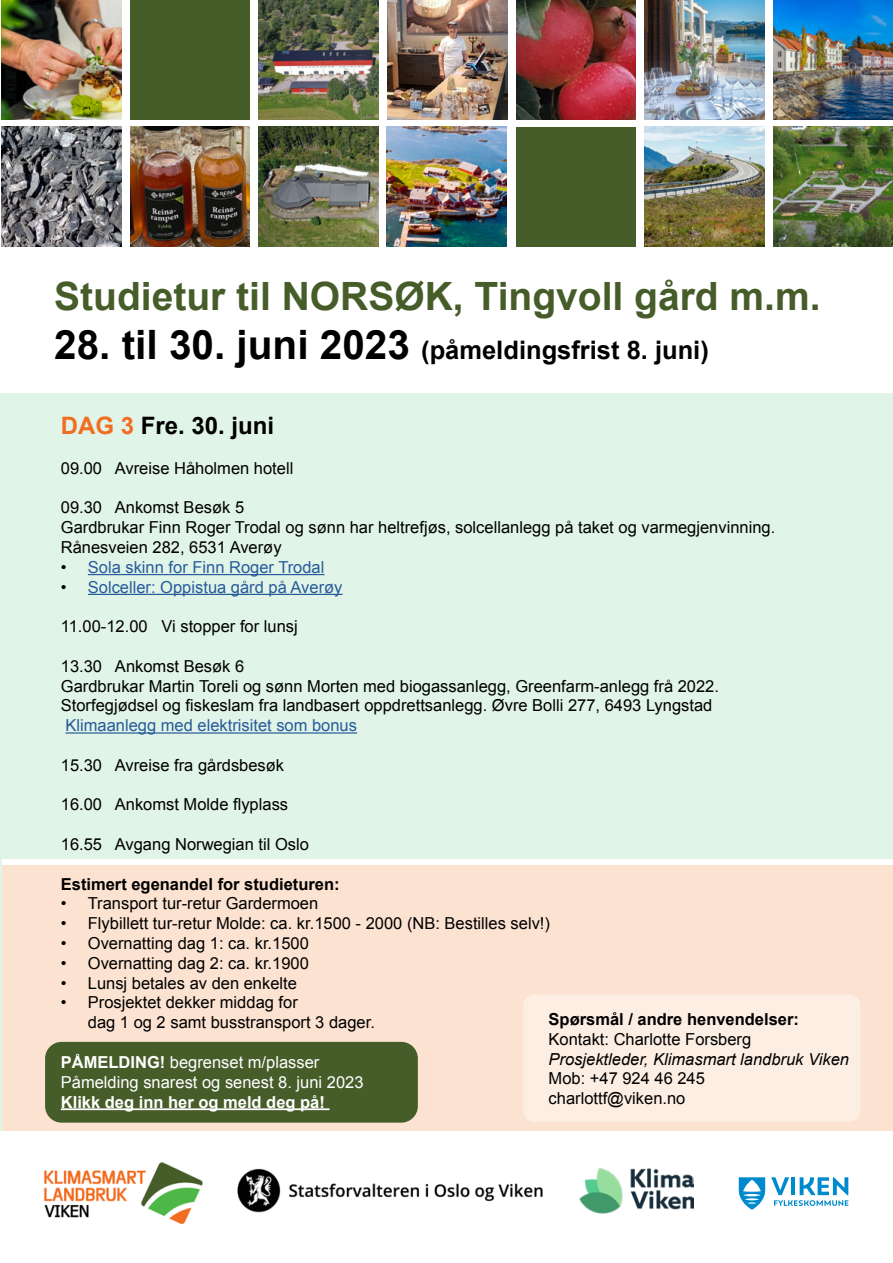
<style>
.page{position:relative;width:893px;height:1263px;background:#fff}
.page>*{position:absolute;margin:0;border:0;box-sizing:border-box;transform-origin:0 0}
.t1{font:700 39px "Arial";color:#465d2a}
.t2{font:700 25.5px "Arial";color:#000}
.t3{font:700 24px "Arial";color:#000}
.t4{font:16.5px/19.8px "Arial";color:#000}
.t5{font:16.5px "Arial";color:#275b9b}
.t6{font:16.5px/19.8px "Arial";color:#fff}
.t7{font:700 16.5px "Arial";color:#000}
.t8{font:italic 16.5px "Arial";color:#000}
.t9{font:700 16.5px "Arial";color:#fff}
.s1{font-size:40.5px}
.s2{color:#f36d21}
.s3{color:#000}
.s4{font-weight:700}
</style>
<div class="page">
<div style="left:0;top:865px;width:893px;height:265px;background:#fce3d1"></div>
<hr style="left:0;top:393px;width:1px;height:737px;background:#e1f4e8">
<div style="left:0;top:393px;width:893px;height:466px;background:#e1f4e8"></div>
<img style="left:237px;top:1169px;width:306px;height:44px">
<img style="left:43px;top:1162px;width:160px;height:63px">
<svg style="left:739px;top:1177px;width:26px;height:33px"></svg>
<svg style="left:771px;top:1177px;width:77px;height:29px"></svg>
<img style="left:579px;top:1168px;width:114px;height:46px">
<div style="left:523px;top:994px;width:338px;height:128px;background:#fdeee3;border-radius:12px"></div>
<img style="left:2px;top:127px;width:119px;height:120px">
<img style="left:130px;top:127px;width:120px;height:120px">
<img style="left:645px;top:127px;width:119px;height:120px">
<div style="left:130px;top:0;width:120px;height:120px;background:#465d2a"></div>
<div style="left:516px;top:127px;width:120px;height:120px;background:#465d2a"></div>
<img style="left:259px;top:127px;width:119px;height:120px">
<img style="left:773px;top:127px;width:120px;height:120px">
<img style="left:2px;top:0;width:119px;height:120px">
<img style="left:387px;top:127px;width:120px;height:120px">
<img style="left:259px;top:0;width:119px;height:120px">
<img style="left:387px;top:0;width:120px;height:120px">
<img style="left:645px;top:0;width:119px;height:120px">
<img style="left:516px;top:0;width:120px;height:120px">
<img style="left:773px;top:0;width:120px;height:120px">
<div style="left:45px;top:1042px;width:373px;height:81px;background:#465d2a;border-radius:17px"></div>
<hr style="left:88px;top:574px;width:236px;height:1px;background:#275b9b">
<hr style="left:88px;top:594px;width:255px;height:1px;background:#275b9b">
<hr style="left:65px;top:732px;width:292px;height:2px;background:#275b9b">
<hr style="left:61px;top:1108px;width:268px;height:2px;background:#fff">
<h1 class="t1" style="left:54px;top:271px;width:768px">Studietur til NORSØK, Tingvoll gård m.m.</h1>
<h2 class="t2" style="left:54px;top:333px;width:656px"><span class="s1">28. til 30. juni 2023</span> (påmeldingsfrist 8. juni)</h2>
<h3 class="t3" style="left:61px;top:410px;width:215px"><span class="s2">DAG 3</span> Fre. 30. juni</h3>
<p class="t4" style="left:61px;top:458px;width:234px">09.00 Avreise Håholmen hotell</p>
<p class="t4" style="left:61px;top:498px;width:716px">09.30 Ankomst Besøk 5<br>Gardbrukar Finn Roger Trodal og sønn har heltrefjøs, solcellanlegg på taket og varmegjenvinning.<br>Rånesveien 282, 6531 Averøy</p>
<p class="t5" style="left:61px;top:556px;width:265px"><span class="s3">•</span> Sola skinn for Finn Roger Trodal</p>
<p class="t5" style="left:61px;top:576px;width:283px"><span class="s3">•</span> Solceller: Oppistua gård på Averøy</p>
<p class="t4" style="left:61px;top:617px;width:238px">11.00-12.00 Vi stopper for lunsj</p>
<p class="t4" style="left:61px;top:656px;width:660px">13.30 Ankomst Besøk 6<br>Gardbrukar Martin Toreli og sønn Morten med biogassanlegg, Greenfarm-anlegg frå 2022.<br>Storfegjødsel og fiskeslam fra landbasert oppdrettsanlegg. Øvre Bolli 277, 6493 Lyngstad</p>
<p class="t5" style="left:65px;top:715px;width:293px">Klimaanlegg med elektrisitet som bonus</p>
<p class="t4" style="left:61px;top:755px;width:225px">15.30 Avreise fra gårdsbesøk</p>
<p class="t4" style="left:61px;top:795px;width:229px">16.00 Ankomst Molde flyplass</p>
<p class="t4" style="left:61px;top:834px;width:250px">16.55 Avgang Norwegian til Oslo</p>
<p class="t7" style="left:61px;top:873px;width:280px">Estimert egenandel for studieturen:</p>
<p class="t4" style="left:61px;top:894px;width:259px">• Transport tur-retur Gardermoen</p>
<p class="t4" style="left:61px;top:914px;width:491px">• Flybillett tur-retur Molde: ca. kr.1500 - 2000 (NB: Bestilles selv!)</p>
<p class="t4" style="left:61px;top:933px;width:250px">• Overnatting dag 1: ca. kr.1500</p>
<p class="t4" style="left:61px;top:953px;width:250px">• Overnatting dag 2: ca. kr.1900</p>
<p class="t4" style="left:61px;top:973px;width:238px">• Lunsj betales av den enkelte</p>
<p class="t4" style="left:88px;top:993px;width:289px;text-indent:-27px">• Prosjektet dekker middag for<br>dag 1 og 2 samt busstransport 3 dager.</p>
<p class="t6" style="left:61px;top:1052px;width:304px"><span class="s4">PÅMELDING!</span> begrenset m/plasser<br>Påmelding snarest og senest 8. juni 2023</p>
<p class="t9" style="left:61px;top:1091px;width:266px">Klikk deg inn her og meld deg på!</p>
<p class="t7" style="left:549px;top:1008px;width:252px">Spørsmål / andre henvendelser:</p>
<p class="t4" style="left:549px;top:1029px;width:204px">Kontakt: Charlotte Forsberg</p>
<p class="t8" style="left:549px;top:1048px;width:302px">Prosjektleder, Klimasmart landbruk Viken</p>
<p class="t4" style="left:549px;top:1069px;width:158px">Mob: +47 924 46 245 charlottf@viken.no</p>
</div>
